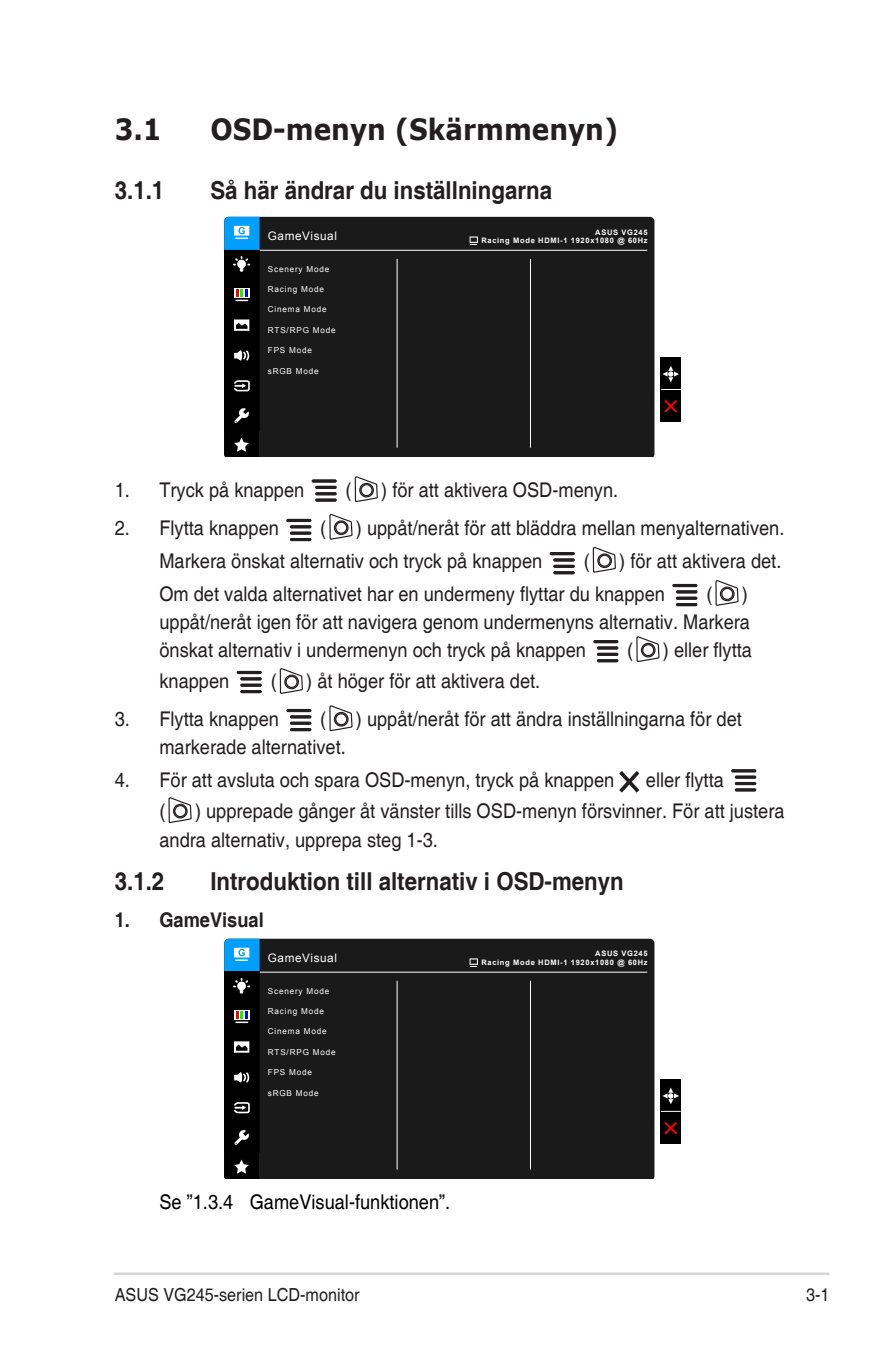
<style>
.page{position:relative;width:893px;height:1346px;background:#fff}
.page>*{position:absolute;margin:0;border:0;box-sizing:border-box;transform-origin:0 0}
.Heading_1{font:700 29.25px "Verdana";color:#231f20;scale:.9 1}
.Heading_2{font:700 24.75px "Helvetica";color:#231f20;scale:.9 1}
.List{font:20.25px/28.1px "Helvetica";color:#231f20;scale:.9 1}
.List-2{font:20.25px "Helvetica";color:#000;scale:.9 1}
.List_Bold{font:700 20.25px "Helvetica";color:#231f20;scale:.9 1}
.Footer_Text-Right{font:18px "Helvetica";color:#231f20;scale:.9 1}
.Page_No__Right{font:18px "Helvetica";color:#231f20;scale:.9 1}
.t1{font:11.7px "Arial";letter-spacing:.05em;color:#fff}
.t2{font:8.1px "Arial";letter-spacing:.1em;color:#fff}
.t3{font:700 7.42px/8.8px "Arial";letter-spacing:.09em;color:#fff;text-align:right}
</style>
<div class="page">
<hr style="left:114px;top:1272px;width:715px;height:3px;background:#d1d2d4">
<div style="left:260px;top:217px;width:394px;height:240px;background:#1a1a1a"></div>
<svg style="left:224px;top:217px;width:36px;height:240px;background:#192b36"></svg>
<div style="left:661px;top:357px;width:20px;height:65px;background:#000"></div>
<svg style="left:661px;top:389px;width:20px;height:1px"></svg>
<svg style="left:662px;top:366px;width:17px;height:16px"></svg>
<svg style="left:664px;top:400px;width:13px;height:13px"></svg>
<hr style="left:260px;top:250px;width:387px;height:1px;background:#fff">
<hr style="left:397px;top:259px;width:1px;height:189px;background:#fff">
<hr style="left:530px;top:259px;width:1px;height:189px;background:#fff">
<div style="left:470px;top:236px;width:8px;height:7px;background:#a8a8a8"></div>
<svg style="left:470px;top:238px;width:7px;height:7px"></svg>
<svg style="left:312px;top:479px;width:25px;height:4px"></svg>
<hr style="left:315px;top:486px;width:22px;height:3px;background:#231f20;border-radius:2px">
<hr style="left:315px;top:492px;width:22px;height:3px;background:#231f20;border-radius:2px">
<svg style="left:315px;top:498px;width:22px;height:4px"></svg>
<svg style="left:355px;top:476px;width:23px;height:26px"></svg>
<hr style="left:286px;top:519px;width:25px;height:3px;background:#231f20;border-radius:2px">
<hr style="left:290px;top:525px;width:21px;height:3px;background:#231f20;border-radius:2px">
<hr style="left:290px;top:532px;width:21px;height:3px;background:#231f20;border-radius:2px">
<hr style="left:290px;top:538px;width:21px;height:3px;background:#231f20;border-radius:2px">
<svg style="left:329px;top:514px;width:24px;height:26px"></svg>
<hr style="left:550px;top:552px;width:25px;height:3px;background:#231f20;border-radius:2px">
<hr style="left:553px;top:558px;width:22px;height:3px;background:#231f20;border-radius:2px">
<hr style="left:553px;top:565px;width:22px;height:3px;background:#231f20;border-radius:2px">
<hr style="left:553px;top:571px;width:22px;height:3px;background:#231f20;border-radius:2px">
<svg style="left:593px;top:547px;width:23px;height:26px"></svg>
<hr style="left:672px;top:584px;width:25px;height:3px;background:#231f20;border-radius:2px">
<hr style="left:676px;top:590px;width:21px;height:3px;background:#231f20;border-radius:2px">
<hr style="left:676px;top:597px;width:21px;height:3px;background:#231f20;border-radius:2px">
<hr style="left:676px;top:603px;width:21px;height:3px;background:#231f20;border-radius:2px">
<svg style="left:715px;top:580px;width:24px;height:26px"></svg>
<hr style="left:593px;top:640px;width:25px;height:3px;background:#231f20;border-radius:2px">
<hr style="left:597px;top:646px;width:21px;height:3px;background:#231f20;border-radius:2px">
<hr style="left:597px;top:653px;width:21px;height:3px;background:#231f20;border-radius:2px">
<hr style="left:597px;top:659px;width:21px;height:3px;background:#231f20;border-radius:2px">
<svg style="left:636px;top:636px;width:24px;height:26px"></svg>
<hr style="left:237px;top:671px;width:25px;height:3px;background:#231f20;border-radius:2px">
<hr style="left:240px;top:677px;width:22px;height:3px;background:#231f20;border-radius:2px">
<hr style="left:240px;top:684px;width:22px;height:3px;background:#231f20;border-radius:2px">
<hr style="left:240px;top:690px;width:22px;height:3px;background:#231f20;border-radius:2px">
<svg style="left:280px;top:668px;width:23px;height:26px"></svg>
<hr style="left:286px;top:709px;width:25px;height:3px;background:#231f20;border-radius:2px">
<hr style="left:290px;top:715px;width:21px;height:3px;background:#231f20;border-radius:2px">
<hr style="left:290px;top:722px;width:21px;height:3px;background:#231f20;border-radius:2px">
<hr style="left:290px;top:728px;width:21px;height:3px;background:#231f20;border-radius:2px">
<svg style="left:329px;top:705px;width:24px;height:26px"></svg>
<svg style="left:619px;top:771px;width:20px;height:21px"></svg>
<hr style="left:731px;top:769px;width:25px;height:3px;background:#231f20;border-radius:2px">
<svg style="left:735px;top:775px;width:21px;height:4px"></svg>
<hr style="left:735px;top:782px;width:21px;height:3px;background:#231f20;border-radius:2px">
<hr style="left:735px;top:788px;width:21px;height:3px;background:#231f20;border-radius:2px">
<svg style="left:168px;top:797px;width:24px;height:26px"></svg>
<div style="left:260px;top:939px;width:394px;height:239px;background:#1a1a1a"></div>
<svg style="left:224px;top:939px;width:36px;height:239px;background:#192b36"></svg>
<div style="left:661px;top:1079px;width:20px;height:64px;background:#000"></div>
<svg style="left:661px;top:1111px;width:20px;height:1px"></svg>
<svg style="left:662px;top:1087px;width:17px;height:17px"></svg>
<svg style="left:664px;top:1122px;width:13px;height:12px"></svg>
<hr style="left:260px;top:972px;width:387px;height:1px;background:#fff">
<hr style="left:397px;top:981px;width:1px;height:188px;background:#fff">
<hr style="left:530px;top:981px;width:1px;height:188px;background:#fff">
<svg style="left:470px;top:958px;width:8px;height:7px"></svg>
<svg style="left:470px;top:959px;width:7px;height:8px"></svg>
<p class="Heading_1" style="left:115px;top:109px;width:54px">3.1</p>
<p class="Heading_1" style="left:210px;top:109px;width:455px">OSD-menyn (Skärmmenyn)</p>
<p class="Heading_2" style="left:115px;top:175px;width:57px">3.1.1</p>
<p class="Heading_2" style="left:210px;top:175px;width:381px">Så här ändrar du inställningarna</p>
<p class="t1" style="left:268px;top:228px;width:71px">GameVisual</p>
<p class="t3" style="left:481px;top:228px;width:168px">ASUS VG245<br>Racing Mode HDMI-1 1920x1080 @ 60Hz</p>
<p class="t2" style="left:268px;top:263px;width:63px">Scenery Mode</p>
<p class="t2" style="left:268px;top:284px;width:58px">Racing Mode</p>
<p class="t2" style="left:268px;top:304px;width:60px">Cinema Mode</p>
<p class="t2" style="left:268px;top:325px;width:69px">RTS/RPG Mode</p>
<p class="t2" style="left:268px;top:345px;width:46px">FPS Mode</p>
<p class="t2" style="left:268px;top:365px;width:52px">sRGB Mode</p>
<p class="List" style="left:115px;top:476px;width:212px">1. Tryck på knappen</p>
<p class="List" style="left:346px;top:476px;width:8px">(</p>
<p class="List" style="left:381px;top:476px;width:265px">) för att aktivera OSD-menyn.</p>
<p class="List" style="left:115px;top:515px;width:184px">2. Flytta knappen</p>
<p class="List" style="left:320px;top:515px;width:8px">(</p>
<p class="List" style="left:159px;top:512px;width:696px;line-height:33.1px;text-indent:196px">) uppåt/neråt för att bläddra mellan menyalternativen.<br>Markera önskat alternativ och tryck på knappen</p>
<p class="List" style="left:159px;top:546px;width:693px;line-height:32.6px;text-indent:460px">) för att aktivera det.<br>Om det valda alternativet har en undermeny flyttar du knappen</p>
<p class="List" style="left:584px;top:548px;width:8px">(</p>
<p class="List" style="left:159px;top:580px;width:658px;text-align:justify;text-indent:582px">) uppåt/neråt igen för att navigera genom undermenyns alternativ. Markera önskat alternativ i undermenyn och tryck på knappen</p>
<p class="List" style="left:706px;top:580px;width:8px">(</p>
<p class="List" style="left:627px;top:636px;width:8px">(</p>
<p class="List" style="left:663px;top:636px;width:101px">) eller flytta</p>
<p class="List" style="left:159px;top:668px;width:79px">knappen</p>
<p class="List" style="left:271px;top:668px;width:8px">(</p>
<p class="List" style="left:306px;top:668px;width:262px">) åt höger för att aktivera det.</p>
<p class="List" style="left:115px;top:705px;width:184px">3. Flytta knappen</p>
<p class="List" style="left:320px;top:705px;width:8px">(</p>
<p class="List" style="left:356px;top:705px;width:430px">) uppåt/neråt för att ändra inställningarna för det</p>
<p class="List" style="left:159px;top:733px;width:209px">markerade alternativet.</p>
<p class="List" style="left:115px;top:767px;width:556px">4. För att avsluta och spara OSD-menyn, tryck på knappen</p>
<p class="List" style="left:646px;top:767px;width:88px">eller flytta</p>
<p class="List" style="left:159px;top:798px;width:8px">(</p>
<p class="List" style="left:159px;top:798px;width:696px;text-indent:36px">) upprepade gånger åt vänster tills OSD-menyn försvinner. För att justera andra alternativ, upprepa steg 1-3.</p>
<p class="Heading_2" style="left:115px;top:866px;width:57px">3.1.2</p>
<p class="Heading_2" style="left:210px;top:866px;width:461px">Introduktion till alternativ i OSD-menyn</p>
<p class="List_Bold" style="left:115px;top:907px;width:167px">1. GameVisual</p>
<p class="t1" style="left:268px;top:950px;width:71px">GameVisual</p>
<p class="t3" style="left:481px;top:950px;width:168px">ASUS VG245<br>Racing Mode HDMI-1 1920x1080 @ 60Hz</p>
<p class="t2" style="left:268px;top:985px;width:63px">Scenery Mode</p>
<p class="t2" style="left:268px;top:1006px;width:58px">Racing Mode</p>
<p class="t2" style="left:268px;top:1026px;width:60px">Cinema Mode</p>
<p class="t2" style="left:268px;top:1046px;width:69px">RTS/RPG Mode</p>
<p class="t2" style="left:268px;top:1067px;width:46px">FPS Mode</p>
<p class="t2" style="left:268px;top:1087px;width:52px">sRGB Mode</p>
<p class="List-2" style="left:159px;top:1190px;width:325px">Se ”1.3.4 GameVisual-funktionen”.</p>
<p class="Footer_Text-Right" style="left:115px;top:1284px;width:274px">ASUS VG245-serien LCD-monitor</p>
<p class="Page_No__Right" style="left:806px;top:1284px;width:28px">3-1</p>
</div>
